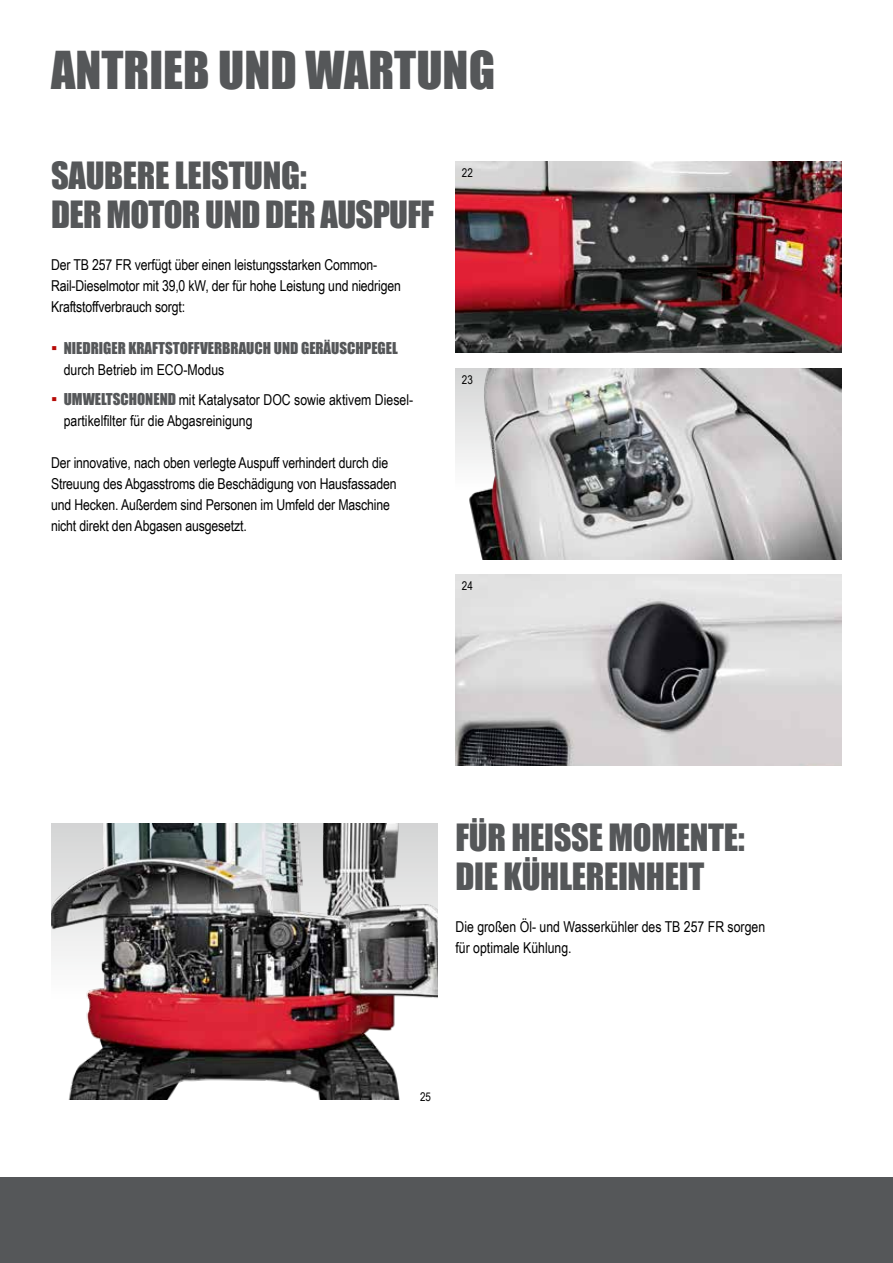
<style>
.page{position:relative;width:893px;height:1263px;background:#fff}
.page>*{position:absolute;margin:0;border:0;box-sizing:border-box;transform-origin:0 0}
.t1{font:48px "Impact";color:#555759}
.t2{font:34.5px/39px "Impact";letter-spacing:-.01em;color:#555759}
.t3{font:15px/21px "Arial Narrow";letter-spacing:-.01em;color:#000}
.t4{font:15px "Impact";color:#555759}
.t5{font:12px "Arial Narrow";color:#000}
.s1{font-size:18px;color:#b70a06}
.s2{font-family:"Impact";font-size:18px;color:#b70a06}
.s3{font-family:"Impact";color:#555759}
</style>
<div class="page">
<div style="left:0;top:1178px;width:893px;height:85px;background:#555759"></div>
<img style="left:455px;top:574px;width:387px;height:192px">
<img style="left:455px;top:162px;width:387px;height:191px">
<img style="left:51px;top:824px;width:386px;height:276px">
<img style="left:455px;top:369px;width:387px;height:191px">
<h1 class="t1" style="left:51px;top:33px;width:446px">ANTRIEB UND WARTUNG</h1>
<h2 class="t2" style="left:51px;top:155px;width:385px">SAUBERE LEISTUNG:<br>DER MOTOR UND DER AUSPUFF</h2>
<p class="t3" style="left:51px;top:254px;width:352px">Der TB 257 FR verfügt über einen leistungsstarken Common-<br>Rail-Dieselmotor mit 39,0 kW, der für hohe Leistung und niedrigen<br>Kraftstoffverbrauch sorgt:</p>
<p class="t4" style="left:51px;top:336px;width:348px"><span class="s1">▪</span> NIEDRIGER KRAFTSTOFFVERBRAUCH UND GERÄUSCHPEGEL</p>
<p class="t3" style="left:64px;top:359px;width:162px">durch Betrieb im ECO-Modus</p>
<p class="t3" style="left:64px;top:389px;width:351px;text-indent:-13px"><span class="s2">▪</span> <span class="s3">UMWELTSCHONEND</span> mit Katalysator DOC sowie aktivem Diesel&shy;partikelfilter für die Abgasreinigung</p>
<p class="t3" style="left:51px;top:452px;width:347px">Der innovative, nach oben verlegte Auspuff verhindert durch die Streuung des Abgasstroms die Beschädigung von Hausfassaden und Hecken. Außerdem sind Personen im Umfeld der Maschine nicht direkt den Abgasen ausgesetzt.</p>
<p class="t5" style="left:462px;top:164px;width:12px">22</p>
<p class="t5" style="left:462px;top:371px;width:12px">23</p>
<p class="t5" style="left:462px;top:576px;width:12px">24</p>
<h2 class="t2" style="left:455px;top:817px;width:291px">FÜR HEISSE MOMENTE:<br>DIE KÜHLEREINHEIT</h2>
<p class="t3" style="left:455px;top:916px;width:311px">Die großen Öl- und Wasserkühler des TB 257 FR sorgen für optimale Kühlung.</p>
<p class="t5" style="left:420px;top:1087px;width:12px">25</p>
</div>
